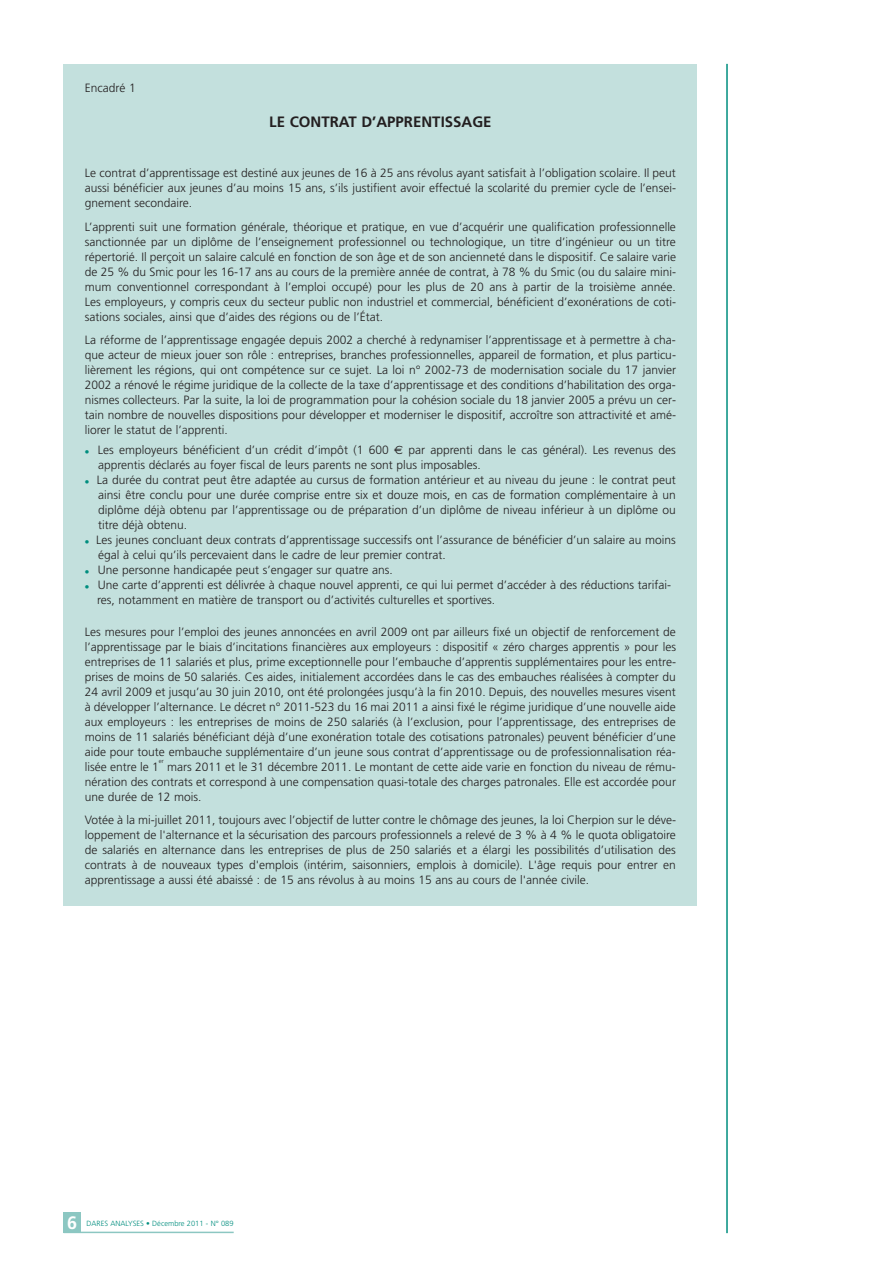
<style>
.page{position:relative;width:893px;height:1263px;background:#fff}
.page>*{position:absolute;margin:0;border:0;box-sizing:border-box;transform-origin:0 0}
.t1{font:700 18px "Frutiger";color:#fff}
.t2{font:700 15px "Frutiger";color:#231f20}
.t3{font:300 12px/15px "Frutiger";color:#231f20;text-align:justify}
.t4{font:300 7.5px "Frutiger";color:#008e7f}
.t5{font:300 6px "Frutiger";color:#231f20}
.s1{font-family:"Euro Sans";font-weight:400}
</style>
<div class="page">
<div style="left:64px;top:64px;width:633px;height:842px;background:#c3e0dd"></div>
<hr style="left:726px;top:64px;width:2px;height:1169px;background:#008e7f">
<hr style="left:64px;top:1232px;width:170px;height:1px;background:#8cc7c2">
<div style="left:64px;top:1213px;width:17px;height:20px;background:#8cc7c2"></div>
<p class="t3" style="left:85px;top:82px;width:52px">Encadré 1</p>
<p class="t2" style="left:269px;top:116px;width:224px">LE CONTRAT D’APPRENTISSAGE</p>
<p class="t3" style="left:85px;top:167px;width:593px">Le contrat d’apprentissage est destiné aux jeunes de 16 à 25 ans révolus ayant satisfait à l’obligation scolaire. Il peut aussi bénéficier aux jeunes d’au moins 15 ans, s’ils justifient avoir effectué la scolarité du premier cycle de l’ensei&shy;gnement secondaire.</p>
<p class="t3" style="left:85px;top:220px;width:593px">L’apprenti suit une formation générale, théorique et pratique, en vue d’acquérir une qualification professionnelle sanctionnée par un diplôme de l’enseignement professionnel ou technologique, un titre d’ingénieur ou un titre répertorié. Il perçoit un salaire calculé en fonction de son âge et de son ancienneté dans le dispositif. Ce salaire varie de 25 % du Smic pour les 16-17 ans au cours de la première année de contrat, à 78 % du Smic (ou du salaire mini&shy;mum conventionnel correspondant à l’emploi occupé) pour les plus de 20 ans à partir de la troisième année.<br>Les employeurs, y compris ceux du secteur public non industriel et commercial, bénéficient d’exonérations de coti&shy;sations sociales, ainsi que d’aides des régions ou de l’État.</p>
<p class="t3" style="left:85px;top:334px;width:593px">La réforme de l’apprentissage engagée depuis 2002 a cherché à redynamiser l’apprentissage et à permettre à cha&shy;que acteur de mieux jouer son rôle : entreprises, branches professionnelles, appareil de formation, et plus particu&shy;lièrement les régions, qui ont compétence sur ce sujet. La loi n° 2002-73 de modernisation sociale du 17 janvier 2002 a rénové le régime juridique de la collecte de la taxe d’apprentissage et des conditions d’habilitation des orga&shy;nismes collecteurs. Par la suite, la loi de programmation pour la cohésion sociale du 18 janvier 2005 a prévu un cer&shy;tain nombre de nouvelles dispositions pour développer et moderniser le dispositif, accroître son attractivité et amé&shy;liorer le statut de l’apprenti.</p>
<p class="t3" style="left:96px;top:443px;width:581px;text-align:left">Les employeurs bénéficient d’un crédit d’impôt (1 600 <span class="s1">€</span> par apprenti dans le cas général). Les revenus des apprentis déclarés au foyer fiscal de leurs parents ne sont plus imposables.<br>La durée du contrat peut être adaptée au cursus de formation antérieur et au niveau du jeune : le contrat peut ainsi être conclu pour une durée comprise entre six et douze mois, en cas de formation complémentaire à un diplôme déjà obtenu par l’apprentissage ou de préparation d’un diplôme de niveau inférieur à un diplôme ou titre déjà obtenu.<br>Les jeunes concluant deux contrats d’apprentissage successifs ont l’assurance de bénéficier d’un salaire au moins égal à celui qu’ils percevaient dans le cadre de leur premier contrat.<br>Une personne handicapée peut s’engager sur quatre ans.<br>Une carte d’apprenti est délivrée à chaque nouvel apprenti, ce qui lui permet d’accéder à des réductions tarifai-</p>
<p class="t3" style="left:85px;top:625px;width:593px">Les mesures pour l’emploi des jeunes annoncées en avril 2009 ont par ailleurs fixé un objectif de renforcement de l’apprentissage par le biais d’incitations financières aux employeurs : dispositif « zéro charges apprentis » pour les entreprises de 11 salariés et plus, prime exceptionnelle pour l’embauche d’apprentis supplémentaires pour les entre&shy;prises de moins de 50 salariés. Ces aides, initialement accordées dans le cas des embauches réalisées à compter du 24 avril 2009 et jusqu’au 30 juin 2010, ont été prolongées jusqu’à la fin 2010. Depuis, des nouvelles mesures visent à développer l’alternance. Le décret n° 2011-523 du 16 mai 2011 a ainsi fixé le régime juridique d’une nouvelle aide aux employeurs : les entreprises de moins de 250 salariés (à l’exclusion, pour l’apprentissage, des entreprises de moins de 11 salariés bénéficiant déjà d’une exonération totale des cotisations patronales) peuvent bénéficier d’une aide pour toute embauche supplémentaire d’un jeune sous contrat d’apprentissage ou de professionnalisation réa&shy;lisée entre le 1</p>
<p class="t3" style="left:97px;top:593px;width:399px">res, notamment en matière de transport ou d’activités culturelles et sportives.</p>
<p class="t5" style="left:159px;top:758px;width:6px">er</p>
<p class="t3" style="left:85px;top:760px;width:593px;text-indent:82px">mars 2011 et le 31 décembre 2011. Le montant de cette aide varie en fonction du niveau de rému&shy;nération des contrats et correspond à une compensation quasi-totale des charges patronales. Elle est accordée pour une durée de 12 mois.</p>
<p class="t3" style="left:85px;top:814px;width:593px">Votée à la mi-juillet 2011, toujours avec l’objectif de lutter contre le chômage des jeunes, la loi Cherpion sur le déve&shy;loppement de l'alternance et la sécurisation des parcours professionnels a relevé de 3 % à 4 % le quota obligatoire de salariés en alternance dans les entreprises de plus de 250 salariés et a élargi les possibilités d’utilisation des contrats à de nouveaux types d'emplois (intérim, saisonniers, emplois à domicile). L'âge requis pour entrer en apprentissage a aussi été abaissé : de 15 ans révolus à au moins 15 ans au cours de l'année civile.</p>
<h1 class="t1" style="left:67px;top:1216px;width:12px">6</h1>
<p class="t4" style="left:87px;top:1221px;width:148px">DARES ANALYSES • Décembre 2011 - N° 089</p>
</div>
